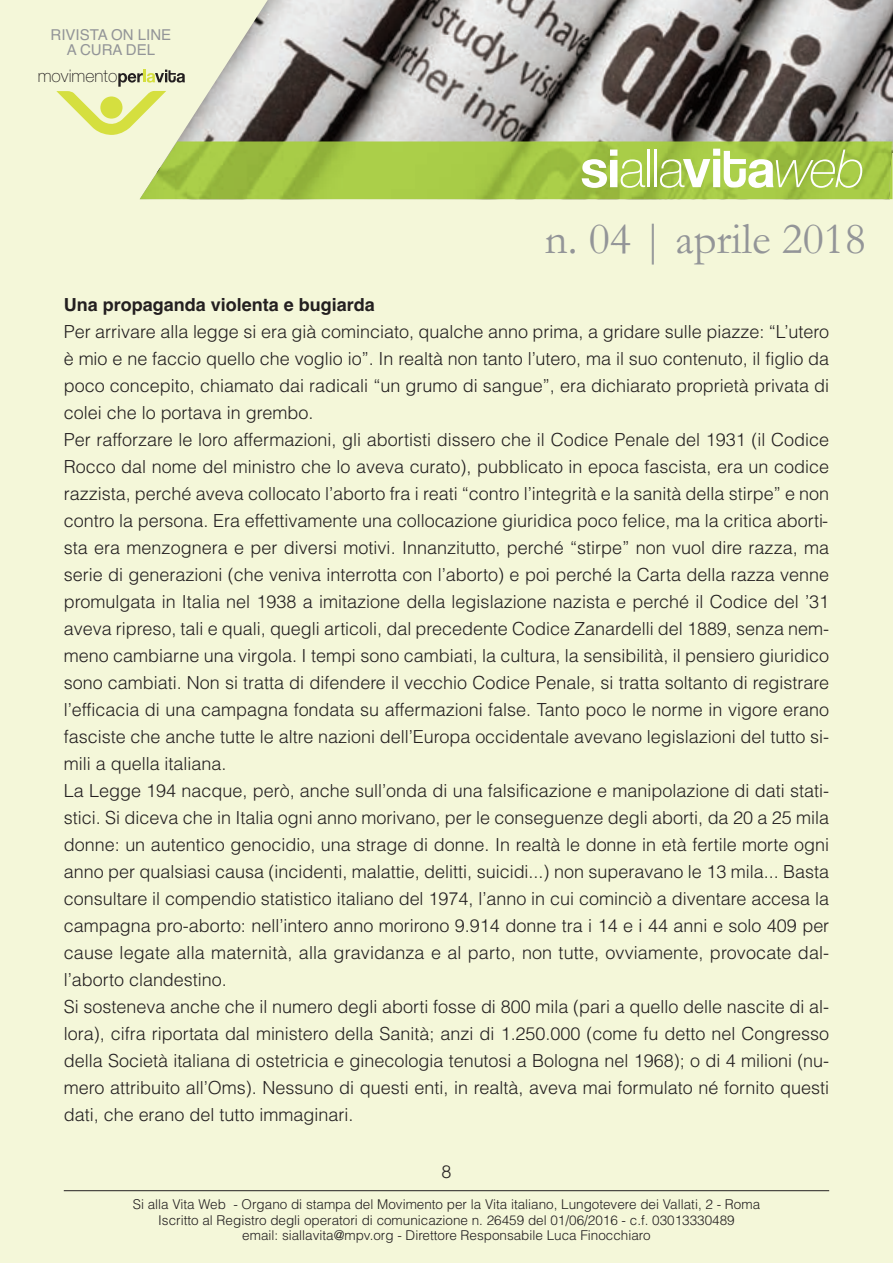
<style>
.page{position:relative;width:893px;height:1263px;background:#f4f7d9}
.page>*{position:absolute;margin:0;border:0;box-sizing:border-box;transform-origin:0 0}
.t1{font:100 52.65px "Helvetica Neue";color:#fff}
.t2{font:italic 100 52.65px "Helvetica Neue";color:#fff}
.t3{font:44.85px "Garamond";color:#939598}
.t4{font:300 18px/27px "Helvetica";color:#231f20}
.t5{font:100 17.4px "Helvetica Neue";color:#231f20}
.t6{font:15px/15px "Helvetica";color:#939598;text-align:center}
.t7{font:300 13.5px/15.8px "Helvetica";color:#231f20;text-align:center}
.s1{font-weight:700}
</style>
<div class="page">
<img style="left:143px;top:0;width:750px;height:199px">
<img style="left:140px;top:141px;width:752px;height:58px">
<svg style="left:683px;top:149px;width:91px;height:39px;background:#cde197"></svg>
<hr style="left:64px;top:1190px;width:765px;height:1px;background:#231f20">
<svg style="left:56px;top:70px;width:129px;height:65px"></svg>
<p class="t6" style="left:51px;top:27px;width:122px">RIVISTA ON LINE<br>A CURA DEL</p>
<p class="t5" style="left:38px;top:70px;width:81px">movimento</p>
<p class="t1" style="left:580px;top:150px;width:106px"><span class="s1">si</span>alla</p>
<p class="t2" style="left:774px;top:150px;width:92px">web</p>
<p class="t3" style="left:545px;top:211px;width:323px">n. 04 | aprile 2018</p>
<p class="t4" style="left:64px;top:291px;width:767px"><span class="s1">Una propaganda violenta e bugiarda<br></span>Per arrivare alla legge si era già cominciato, qualche anno prima, a gridare sulle piazze: “L’utero è mio e ne faccio quello che voglio io”. In realtà non tanto l’utero, ma il suo contenuto, il figlio da poco concepito, chiamato dai radicali “un grumo di sangue”, era dichiarato proprietà privata di colei che lo portava in grembo.<br>Per rafforzare le loro affermazioni, gli abortisti dissero che il Codice Penale del 1931 (il Codice Rocco dal nome del ministro che lo aveva curato), pubblicato in epoca fascista, era un codice razzista, perché aveva collocato l’aborto fra i reati “contro l’integrità e la sanità della stirpe” e non contro la persona. Era effettivamente una collocazione giuridica poco felice, ma la critica aborti&shy;sta era menzognera e per diversi motivi. Innanzitutto, perché “stirpe” non vuol dire razza, ma serie di generazioni (che veniva interrotta con l’aborto) e poi perché la Carta della razza venne promulgata in Italia nel 1938 a imitazione della legislazione nazista e perché il Codice del ’31 aveva ripreso, tali e quali, quegli articoli, dal precedente Codice Zanardelli del 1889, senza nem&shy;meno cambiarne una virgola. I tempi sono cambiati, la cultura, la sensibilità, il pensiero giuridico sono cambiati. Non si tratta di difendere il vecchio Codice Penale, si tratta soltanto di registrare l’efficacia di una campagna fondata su affermazioni false. Tanto poco le norme in vigore erano fasciste che anche tutte le altre nazioni dell’Europa occidentale avevano legislazioni del tutto si&shy;mili a quella italiana.<br>La Legge 194 nacque, però, anche sull’onda di una falsificazione e manipolazione di dati stati&shy;stici. Si diceva che in Italia ogni anno morivano, per le conseguenze degli aborti, da 20 a 25 mila donne: un autentico genocidio, una strage di donne. In realtà le donne in età fertile morte ogni anno per qualsiasi causa (incidenti, malattie, delitti, suicidi...) non superavano le 13 mila... Basta consultare il compendio statistico italiano del 1974, l’anno in cui cominciò a diventare accesa la campagna pro-aborto: nell’intero anno morirono 9.914 donne tra i 14 e i 44 anni e solo 409 per cause legate alla maternità, alla gravidanza e al parto, non tutte, ovviamente, provocate dal&shy;l’aborto clandestino.<br>Si sosteneva anche che il numero degli aborti fosse di 800 mila (pari a quello delle nascite di al&shy;lora), cifra riportata dal ministero della Sanità; anzi di 1.250.000 (come fu detto nel Congresso della Società italiana di ostetricia e ginecologia tenutosi a Bologna nel 1968); o di 4 milioni (nu&shy;mero attribuito all’Oms). Nessuno di questi enti, in realtà, aveva mai formulato né fornito questi dati, che erano del tutto immaginari.</p>
<p class="t4" style="left:441px;top:1158px;width:12px">8</p>
<p class="t7" style="left:133px;top:1196px;width:629px">Si alla Vita Web - Organo di stampa del Movimento per la Vita italiano, Lungotevere dei Vallati, 2 - Roma<br>Iscritto al Registro degli operatori di comunicazione n. 26459 del 01/06/2016 - c.f. 03013330489<br>email: siallavita@mpv.org - Direttore Responsabile Luca Finocchiaro</p>
</div>
